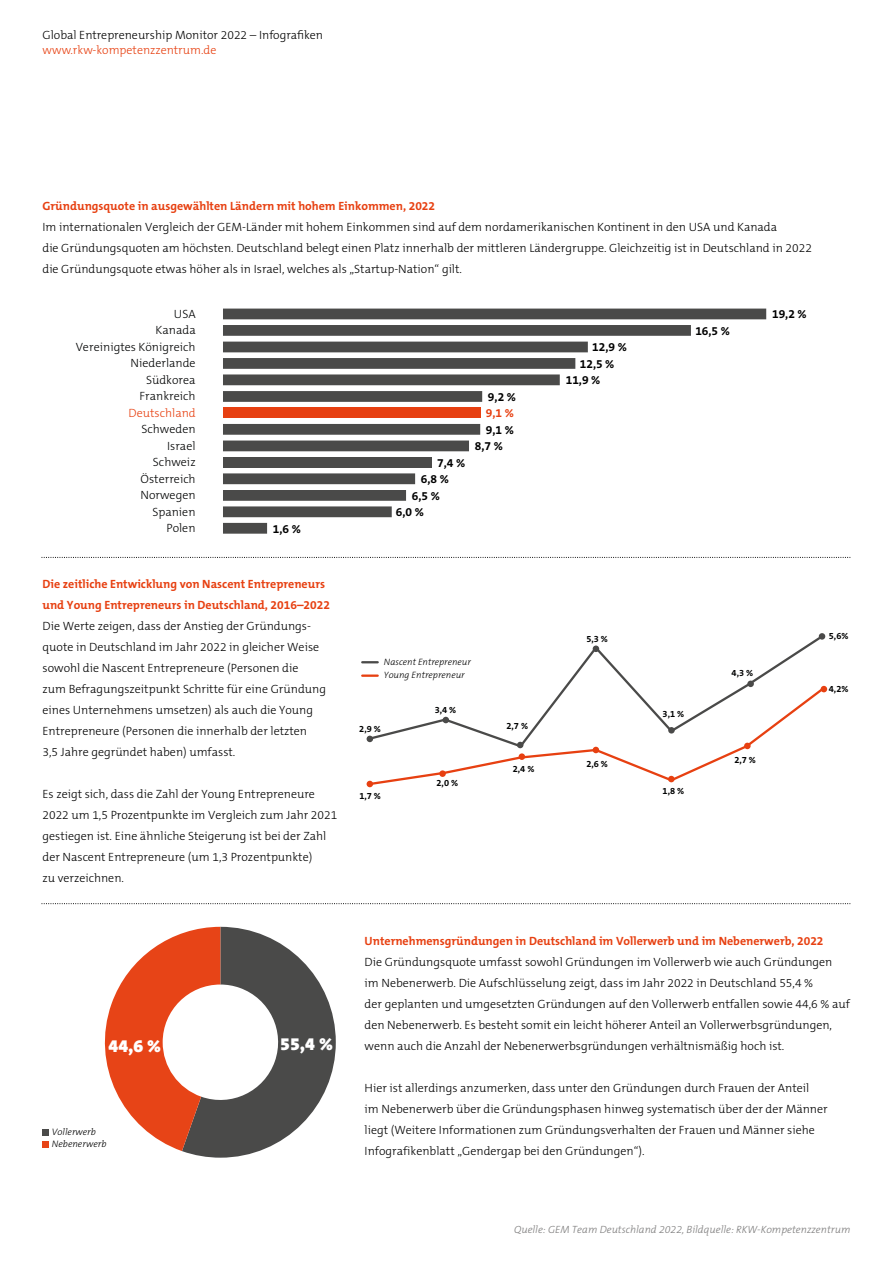
<style>
.page{position:relative;width:893px;height:1263px;background:#fff}
.page>*{position:absolute;margin:0;border:0;box-sizing:border-box;transform-origin:0 0}
.t1{font:900 17.85px "The Mix B W9";color:#fff}
.copy{font:300 12px/21px "The Mix B W3";color:#000}
.copy_bold__überschri{font:700 12px/21px "The Mix B W7";color:#e74011}
.t2{font:300 12px "The Mix B W3";color:#010202}
.t3{font:700 12px "The Mix B W7";color:#000}
.t4{font:300 12px "The Mix B W3";color:#e74011}
.t5{font:italic 300 10.5px "The Mix B W3";color:#7c7b7b}
.t6{font:italic 300 9.45px/11.7px "The Mix B W3";color:#000}
.t7{font:700 9.3px "The Mix B W7";color:#010202}
.t8{font:italic 300 9.3px/13.4px "The Mix B W3";color:#000}
</style>
<div class="page">
<div style="left:29px;top:546px;width:834px;height:13px;background:#000;opacity:.75"></div>
<div style="left:29px;top:892px;width:834px;height:13px;background:#000;opacity:.75"></div>
<svg style="left:223px;top:309px;width:543px;height:225px"></svg>
<svg style="left:367px;top:634px;width:458px;height:52px"></svg>
<svg style="left:368px;top:686px;width:457px;height:99px"></svg>
<svg style="left:362px;top:661px;width:16px;height:2px"></svg>
<hr style="left:362px;top:674px;width:16px;height:3px;background:#e74011">
<svg style="left:367px;top:736px;width:6px;height:6px"></svg>
<svg style="left:443px;top:717px;width:6px;height:6px"></svg>
<svg style="left:517px;top:742px;width:6px;height:6px"></svg>
<div style="left:593px;top:645px;width:6px;height:7px;background:#4a4a49;border-radius:50%"></div>
<div style="left:668px;top:727px;width:7px;height:6px;background:#4a4a49;border-radius:50%"></div>
<div style="left:819px;top:633px;width:6px;height:7px;background:#4a4a49;border-radius:50%"></div>
<div style="left:747px;top:680px;width:7px;height:7px;background:#4a4a49;border-radius:50%"></div>
<svg style="left:821px;top:686px;width:6px;height:6px"></svg>
<div style="left:744px;top:743px;width:7px;height:6px;background:#e74011;border-radius:50%"></div>
<div style="left:668px;top:776px;width:7px;height:6px;background:#e74011;border-radius:50%"></div>
<svg style="left:593px;top:747px;width:6px;height:6px"></svg>
<div style="left:519px;top:753px;width:6px;height:7px;background:#e74011;border-radius:50%"></div>
<div style="left:439px;top:770px;width:7px;height:7px;background:#e74011;border-radius:50%"></div>
<svg style="left:367px;top:781px;width:6px;height:6px"></svg>
<svg style="left:104px;top:927px;width:232px;height:231px"></svg>
<div style="left:43px;top:1129px;width:6px;height:7px;background:#4a4a49"></div>
<svg style="left:43px;top:1141px;width:6px;height:6px"></svg>
<p class="copy" style="left:43px;top:24px;width:282px">Global Entrepreneurship Monitor 2022 – Infografiken</p>
<p class="t4" style="left:43px;top:42px;width:175px">www.rkw-kompetenzzentrum.de</p>
<p class="copy_bold__überschri" style="left:43px;top:195px;width:394px">Gründungsquote in ausgewählten Ländern mit hohem Einkommen, 2022</p>
<p class="copy" style="left:43px;top:216px;width:771px">Im internationalen Vergleich der GEM-Länder mit hohem Einkommen sind auf dem nordamerikanischen Kontinent in den USA und Kanada<br>die Gründungsquoten am höchsten. Deutschland belegt einen Platz innerhalb der mittleren Ländergruppe. Gleichzeitig ist in Deutschland in 2022 die Gründungsquote etwas höher als in Israel, welches als „Startup-Nation“ gilt.</p>
<p class="t2" style="left:174px;top:306px;width:23px">USA</p>
<p class="t3" style="left:772px;top:307px;width:36px">19,2 %</p>
<p class="t2" style="left:155px;top:323px;width:42px">Kanada</p>
<p class="t3" style="left:695px;top:323px;width:36px">16,5 %</p>
<p class="t2" style="left:76px;top:339px;width:121px">Vereinigtes Königreich</p>
<p class="t3" style="left:592px;top:340px;width:36px">12,9 %</p>
<p class="t2" style="left:131px;top:356px;width:67px">Niederlande</p>
<p class="t3" style="left:580px;top:356px;width:36px">12,5 %</p>
<p class="t2" style="left:146px;top:372px;width:51px">Südkorea</p>
<p class="t3" style="left:566px;top:373px;width:36px">11,9 %</p>
<p class="t2" style="left:140px;top:389px;width:58px">Frankreich</p>
<p class="t3" style="left:488px;top:389px;width:29px">9,2 %</p>
<p class="t4" style="left:128px;top:405px;width:69px">Deutschland</p>
<p class="copy_bold__überschri" style="left:486px;top:403px;width:30px">9,1 %</p>
<p class="t2" style="left:141px;top:422px;width:56px">Schweden</p>
<p class="t3" style="left:486px;top:422px;width:30px">9,1 %</p>
<p class="t2" style="left:167px;top:438px;width:30px">Israel</p>
<p class="t3" style="left:475px;top:438px;width:30px">8,7 %</p>
<p class="t2" style="left:153px;top:454px;width:44px">Schweiz</p>
<p class="t3" style="left:437px;top:455px;width:30px">7,4 %</p>
<p class="t2" style="left:141px;top:471px;width:57px">Österreich</p>
<p class="t3" style="left:421px;top:471px;width:29px">6,8 %</p>
<p class="t2" style="left:140px;top:487px;width:57px">Norwegen</p>
<p class="t3" style="left:412px;top:488px;width:29px">6,5 %</p>
<p class="t2" style="left:152px;top:504px;width:45px">Spanien</p>
<p class="t3" style="left:396px;top:504px;width:29px">6,0 %</p>
<p class="t2" style="left:166px;top:520px;width:31px">Polen</p>
<p class="t3" style="left:273px;top:521px;width:30px">1,6 %</p>
<p class="copy_bold__überschri" style="left:43px;top:573px;width:289px">Die zeitliche Entwicklung von Nascent Entrepreneurs und Young Entrepreneurs in Deutschland, 2016–2022</p>
<p class="copy" style="left:43px;top:615px;width:285px">Die Werte zeigen, dass der Anstieg der Gründungs&shy;quote in Deutschland im Jahr 2022 in gleicher Weise sowohl die Nascent Entrepreneure (Personen die<br>zum Befragungszeitpunkt Schritte für eine Gründung eines Unternehmens umsetzen) als auch die Young Entrepreneure (Personen die innerhalb der letzten<br>3,5 Jahre gegründet haben) umfasst.</p>
<p class="copy" style="left:43px;top:783px;width:296px">Es zeigt sich, dass die Zahl der Young Entrepreneure 2022 um 1,5 Prozentpunkte im Vergleich zum Jahr 2021 gestiegen ist. Eine ähnliche Steigerung ist bei der Zahl der Nascent Entrepreneure (um 1,3 Prozentpunkte)<br>zu verzeichnen.</p>
<p class="t8" style="left:384px;top:655px;width:88px">Nascent Entrepreneur<br>Young Entrepreneur</p>
<p class="t7" style="left:359px;top:722px;width:23px">2,9 %</p>
<p class="t7" style="left:359px;top:790px;width:23px">1,7 %</p>
<p class="t7" style="left:435px;top:704px;width:23px">3,4 %</p>
<p class="t7" style="left:436px;top:777px;width:23px">2,0 %</p>
<p class="t7" style="left:506px;top:720px;width:23px">2,7 %</p>
<p class="t7" style="left:513px;top:763px;width:23px">2,4 %</p>
<p class="t7" style="left:586px;top:633px;width:23px">5,3 %</p>
<p class="t7" style="left:586px;top:757px;width:23px">2,6 %</p>
<p class="t7" style="left:663px;top:708px;width:23px">3,1 %</p>
<p class="t7" style="left:663px;top:785px;width:23px">1,8 %</p>
<p class="t7" style="left:732px;top:667px;width:23px">4,3 %</p>
<p class="t7" style="left:734px;top:754px;width:23px">2,7 %</p>
<p class="t7" style="left:829px;top:630px;width:21px">5,6%</p>
<p class="t7" style="left:829px;top:683px;width:21px">4,2%</p>
<p class="t1" style="left:109px;top:1035px;width:54px">44,6 %</p>
<p class="t1" style="left:280px;top:1032px;width:54px">55,4 %</p>
<p class="t6" style="left:52px;top:1126px;width:56px">Vollerwerb<br>Nebenerwerb</p>
<p class="copy_bold__überschri" style="left:365px;top:930px;width:460px">Unternehmensgründungen in Deutschland im Vollerwerb und im Nebenerwerb, 2022</p>
<p class="copy" style="left:365px;top:951px;width:487px">Die Gründungsquote umfasst sowohl Gründungen im Vollerwerb wie auch Gründungen<br>im Nebenerwerb. Die Aufschlüsselung zeigt, dass im Jahr 2022 in Deutschland 55,4 %<br>der geplanten und umgesetzten Gründungen auf den Vollerwerb entfallen sowie 44,6 % auf den Nebenerwerb. Es besteht somit ein leicht höherer Anteil an Vollerwerbsgründungen, wenn auch die Anzahl der Nebenerwerbsgründungen verhältnismäßig hoch ist.</p>
<p class="copy" style="left:365px;top:1077px;width:465px">Hier ist allerdings anzumerken, dass unter den Gründungen durch Frauen der Anteil<br>im Nebenerwerb über die Gründungsphasen hinweg systematisch über der der Männer liegt (Weitere Informationen zum Gründungsverhalten der Frauen und Männer siehe Infografikenblatt „Gendergap bei den Gründungen“).</p>
<p class="t5" style="left:514px;top:1223px;width:338px">Quelle: GEM Team Deutschland 2022, Bildquelle: RKW-Kompetenzzentrum</p>
</div>
